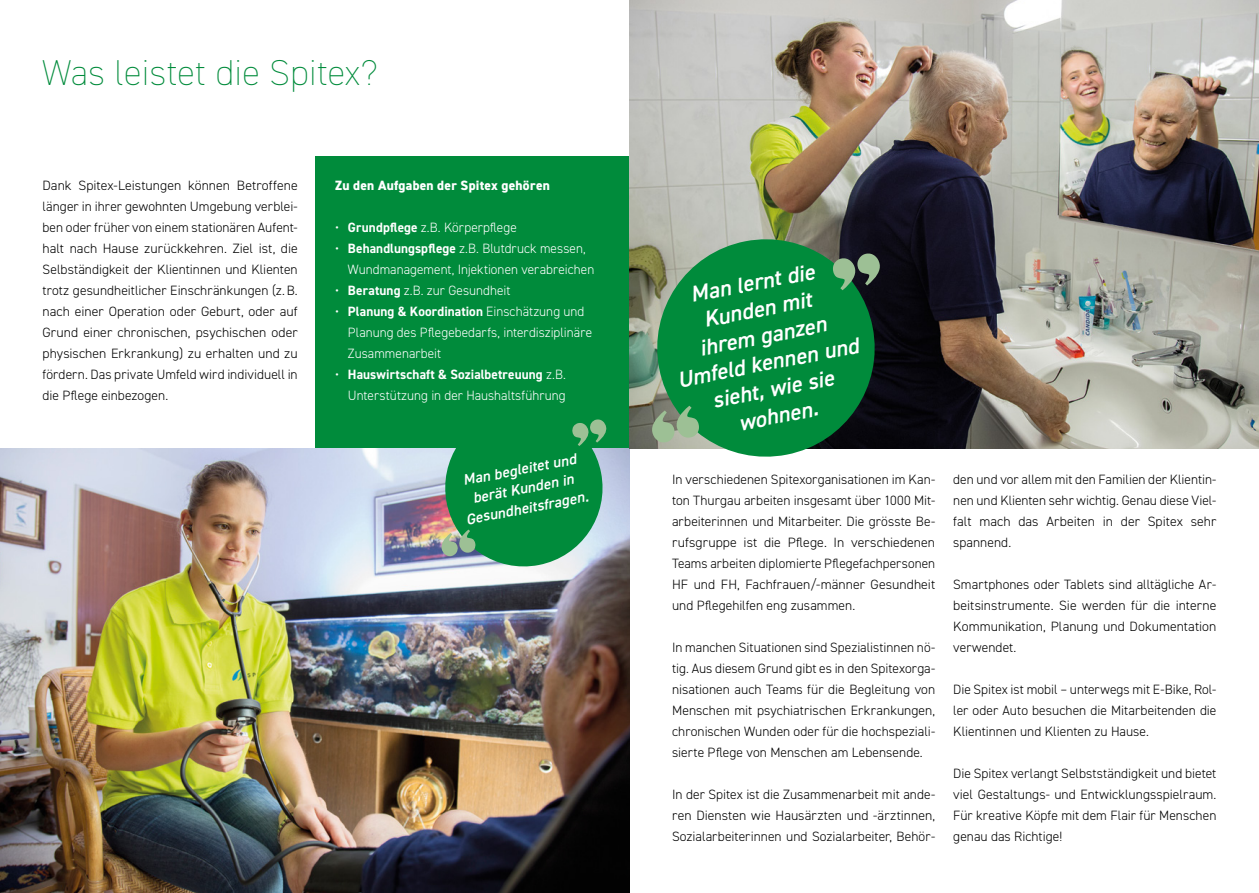
<style>
.page{position:relative;width:1259px;height:893px;background:#fff}
.page>*{position:absolute;margin:0;border:0;box-sizing:border-box;transform-origin:0 0}
.t1{font:200 36px "DIN2014";letter-spacing:.01em;color:#008b3b}
.t2{font:italic 600 22.5px/27px "DIN2014";color:#fff;text-align:center}
.t3{font:italic 600 15px/19.5px "DIN2014";color:#fff;text-align:center}
.t4{font:300 13.5px/21px "DIN2014";color:#000;text-align:justify}
.t5{font:300 13.5px/21px "DIN2014";letter-spacing:.005em;color:#fff}
.t6{font:800 13.5px "DIN2014";letter-spacing:.02em;color:#fff}
.s1{font-weight:700}
</style>
<div class="page">
<div style="left:315px;top:156px;width:327px;height:293px;background:#008b3b"></div>
<img style="left:0;top:449px;width:629px;height:444px">
<img style="left:629px;top:0;width:630px;height:449px">
<svg style="left:438px;top:419px;width:171px;height:154px"></svg>
<svg style="left:648px;top:230px;width:236px;height:227px;background:#208549"></svg>
<svg style="left:832px;top:253px;width:49px;height:37px;background:#54765b"></svg>
<svg style="left:651px;top:406px;width:48px;height:37px;background:#84a582"></svg>
<h1 class="t1" style="left:43px;top:50px;width:337px">Was leistet die Spitex?</h1>
<p class="t4" style="left:43px;top:174px;width:257px">Dank Spitex-Leistungen können Betroffene länger in ihrer gewohnten Umgebung verblei&shy;ben oder früher von einem stationären Aufent&shy;halt nach Hause zurückkehren. Ziel ist, die Selbständigkeit der Klientinnen und Klienten trotz gesundheitlicher Einschränkungen (z.B. nach einer Operation oder Geburt, oder auf Grund einer chronischen, psychischen oder physischen Erkrankung) zu erhalten und zu fördern. Das private Umfeld wird individuell in die Pflege einbezogen.</p>
<p class="t6" style="left:335px;top:176px;width:216px">Zu den Aufgaben der Spitex gehören</p>
<p class="t5" style="left:335px;top:216px;width:183px">• <span class="s1">Grundpflege</span> z.B. Körperpflege</p>
<p class="t5" style="left:348px;top:237px;width:248px;text-indent:-13px">• <span class="s1">Behandlungspflege</span> z.B. Blutdruck messen,<br>Wundmanagement, Injektionen verabreichen</p>
<p class="t5" style="left:335px;top:279px;width:177px">• <span class="s1">Beratung</span> z.B. zur Gesundheit</p>
<p class="t5" style="left:348px;top:300px;width:246px;text-indent:-13px">• <span class="s1">Planung &amp; Koordination</span> Einschätzung und<br>Planung des Pflegebedarfs, interdisziplinäre<br>Zusammenarbeit</p>
<p class="t5" style="left:335px;top:363px;width:232px;text-align:right">• <span class="s1">Hauswirtschaft &amp; Sozialbetreuung</span> z.B.<br>Unterstützung in der Haushaltsführung</p>
<p class="t3" style="left:457px;top:471px;width:126px;rotate:-11deg">Man begleitet und berät Kunden in<br>Gesundheitsfragen.</p>
<h2 class="t2" style="left:659px;top:287px;width:186px;rotate:-11deg">Man lernt die<br>Kunden mit<br>ihrem ganzen<br>Umfeld kennen und sieht, wie sie wohnen.</h2>
<p class="t4" style="left:672px;top:468px;width:265px">In verschiedenen Spitexorganisationen im Kan&shy;ton Thurgau arbeiten insgesamt über 1000 Mit&shy;arbeiterinnen und Mitarbeiter. Die grösste Be&shy;rufsgruppe ist die Pflege. In verschiedenen Teams arbeiten diplomierte Pflegefachpersonen HF und FH, Fachfrauen/-männer Gesundheit und Pflegehilfen eng zusammen.</p>
<p class="t4" style="left:672px;top:636px;width:265px">In manchen Situationen sind Spezialistinnen nö&shy;tig. Aus diesem Grund gibt es in den Spitexorga&shy;nisationen auch Teams für die Begleitung von Menschen mit psychiatrischen Erkrankungen, chronischen Wunden oder für die hochspeziali&shy;sierte Pflege von Menschen am Lebensende.</p>
<p class="t4" style="left:672px;top:783px;width:265px">In der Spitex ist die Zusammenarbeit mit ande&shy;ren Diensten wie Hausärzten und -ärztinnen, Sozialarbeiterinnen und Sozialarbeiter, Behör-</p>
<p class="t4" style="left:953px;top:468px;width:265px">den und vor allem mit den Familien der Klientin&shy;nen und Klienten sehr wichtig. Genau diese Viel&shy;falt mach das Arbeiten in der Spitex sehr spannend.</p>
<p class="t4" style="left:953px;top:573px;width:265px">Smartphones oder Tablets sind alltägliche Ar&shy;beitsinstrumente. Sie werden für die interne Kommunikation, Planung und Dokumentation verwendet.</p>
<p class="t4" style="left:953px;top:678px;width:265px">Die Spitex ist mobil – unterwegs mit E-Bike, Rol&shy;ler oder Auto besuchen die Mitarbeitenden die Klientinnen und Klienten zu Hause.</p>
<p class="t4" style="left:953px;top:762px;width:265px">Die Spitex verlangt Selbstständigkeit und bietet viel Gestaltungs- und Entwicklungsspielraum.<br>Für kreative Köpfe mit dem Flair für Menschen genau das Richtige!</p>
</div>
